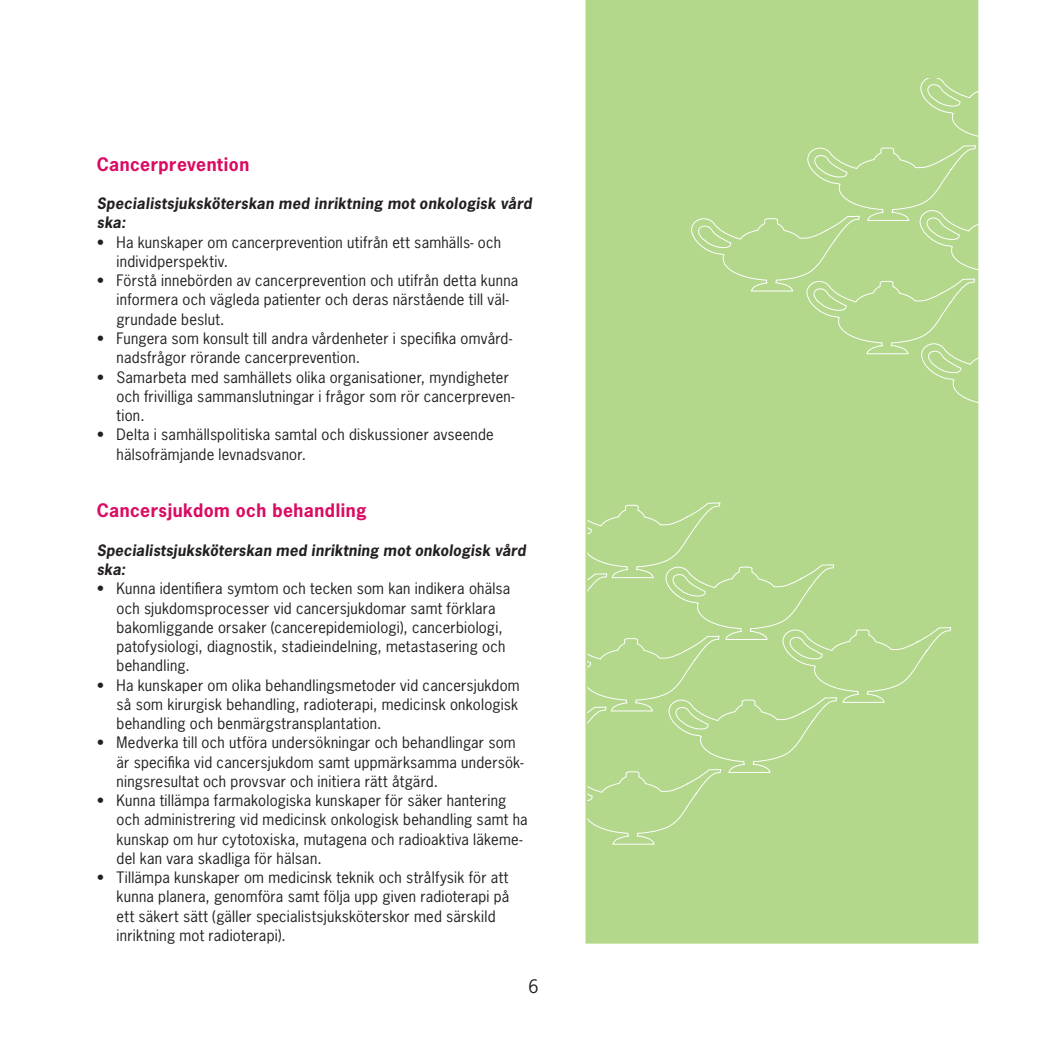
<style>
.page{position:relative;width:1042px;height:1042px;background:#fff}
.page>*{position:absolute;margin:0;border:0;box-sizing:border-box;transform-origin:0 0}
.Mellis{font:700 17.5px "News Gothic Std";letter-spacing:.03em;color:#db0a62}
.t1{font:17.5px "News Gothic Std";color:#231f20}
.Uppräkning_med_punkt{font:14.88px/19.2px "News Gothic Std";letter-spacing:.015em;color:#231f20}
.Akutsjuksk_ska_ha{font:italic 700 14.88px/19.2px "News Gothic Std";letter-spacing:.02em;color:#231f20}
</style>
<div class="page">
<div style="left:585px;top:0;width:393px;height:943px;background:#b3d78b"></div>
<div style="left:691px;top:79px;width:288px;height:337px;background:#b3d78b"></div>
<p class="Mellis" style="left:97px;top:152px;width:154px">Cancerprevention</p>
<p class="Akutsjuksk_ska_ha" style="left:97px;top:194px;width:436px">Specialistsjuksköterskan med inriktning mot onkologisk vård ska:</p>
<p class="Uppräkning_med_punkt" style="left:117px;top:232px;width:386px;text-indent:-20px">• Ha kunskaper om cancerprevention utifrån ett samhälls- och individperspektiv.</p>
<p class="Uppräkning_med_punkt" style="left:117px;top:271px;width:403px;text-indent:-20px">• Förstå innebörden av cancerprevention och utifrån detta kunna informera och vägleda patienter och deras närstående till väl&shy;grundade beslut.</p>
<p class="Uppräkning_med_punkt" style="left:117px;top:329px;width:397px;text-indent:-20px">• Fungera som konsult till andra vårdenheter i specifika omvård&shy;nadsfrågor rörande cancerprevention.</p>
<p class="Uppräkning_med_punkt" style="left:117px;top:367px;width:399px;text-indent:-20px">• Samarbeta med samhällets olika organisationer, myndigheter och frivilliga sammanslutningar i frågor som rör cancerpreven&shy;tion.</p>
<p class="Uppräkning_med_punkt" style="left:117px;top:425px;width:379px;text-indent:-20px">• Delta i samhällspolitiska samtal och diskussioner avseende hälsofrämjande levnadsvanor.</p>
<p class="Mellis" style="left:97px;top:499px;width:271px">Cancersjukdom och behandling</p>
<p class="Akutsjuksk_ska_ha" style="left:97px;top:541px;width:430px">Specialistsjuksköterskan med inriktning mot onkologisk vård ska:</p>
<p class="Uppräkning_med_punkt" style="left:117px;top:579px;width:395px;text-indent:-20px">• Kunna identifiera symtom och tecken som kan indikera ohälsa och sjukdomsprocesser vid cancersjukdomar samt förklara bakomliggande orsaker (cancerepidemiologi), cancerbiologi, patofysiologi, diagnostik, stadieindelning, metastasering och behandling.</p>
<p class="Uppräkning_med_punkt" style="left:117px;top:675px;width:405px;text-align:justify;text-indent:-20px">• Ha kunskaper om olika behandlingsmetoder vid cancersjukdom så som kirurgisk behandling, radioterapi, medicinsk onkologisk behandling och benmärgstransplantation.</p>
<p class="Uppräkning_med_punkt" style="left:117px;top:733px;width:408px;text-indent:-20px">• Medverka till och utföra undersökningar och behandlingar som är specifika vid cancersjukdom samt uppmärksamma undersök&shy;ningsresultat och provsvar och initiera rätt åtgärd.</p>
<p class="Uppräkning_med_punkt" style="left:117px;top:791px;width:412px;text-indent:-20px">• Kunna tillämpa farmakologiska kunskaper för säker hantering och administrering vid medicinsk onkologisk behandling samt ha kunskap om hur cytotoxiska, mutagena och radioaktiva läkeme&shy;del kan vara skadliga för hälsan.</p>
<p class="Uppräkning_med_punkt" style="left:97px;top:868px;width:414px;text-align:right">• Tillämpa kunskaper om medicinsk teknik och strålfysik för att kunna planera, genomföra samt följa upp given radioterapi på</p>
<p class="Uppräkning_med_punkt" style="left:117px;top:906px;width:380px">ett säkert sätt (gäller specialistsjuksköterskor med särskild inriktning mot radioterapi).</p>
<p class="t1" style="left:528px;top:975px;width:12px">6</p>
</div>
